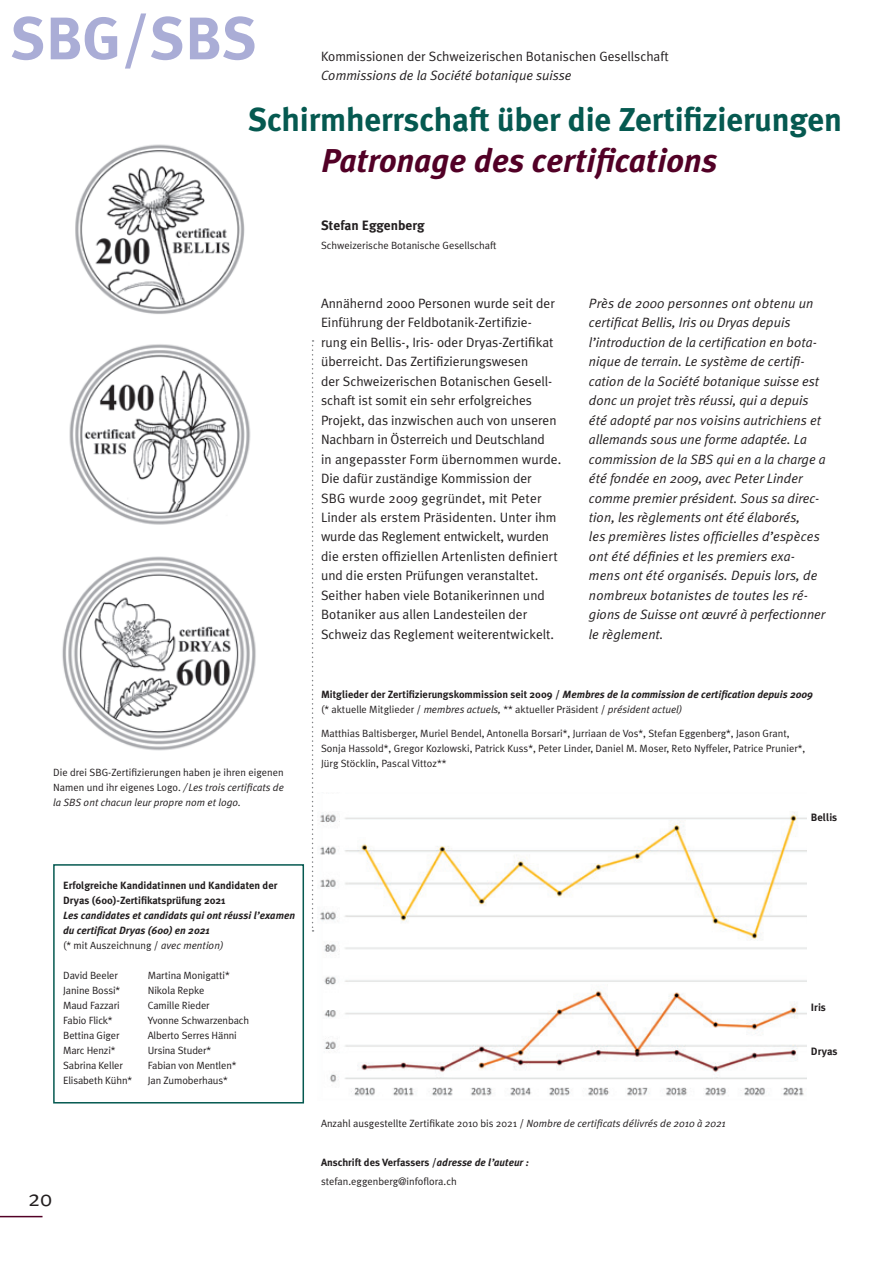
<style>
.page{position:relative;width:893px;height:1263px;background:#fff}
.page>*{position:absolute;margin:0;border:0;box-sizing:border-box;transform-origin:0 0}
.t1{font:700 60px "Meta Plus";color:#aaadd6}
.t2{font:700 33px "Meta Plus";letter-spacing:-.005em;color:#055950}
.t3{font:italic 700 33px "Meta Plus";color:#520026}
.t4{font:22.5px "Meta Plus Normal";color:#231f20}
.t5{font:13.5px/19.5px "Meta Plus Normal";color:#231f20}
.t6{font:italic 13.5px/19.5px "Meta Plus Normal";color:#231f20}
.t7{font:700 13.5px "Meta Plus";color:#231f20}
.t8{font:700 10.65px "Meta Plus";color:#231f20}
.t9{font:10.5px/15px "Meta Plus Normal";color:#231f20}
.t10{font:700 10.5px/15px "Meta Plus";color:#231f20}
.t11{font:italic 700 10.5px/15px "Meta Plus";color:#231f20}
.s1{font-style:italic}
</style>
<div class="page">
<img style="left:75px;top:144px;width:170px;height:170px">
<img style="left:69px;top:344px;width:182px;height:181px">
<img style="left:62px;top:556px;width:194px;height:195px">
<hr style="left:0;top:1216px;width:43px;height:1px;background:#520026">
<svg style="left:312px;top:340px;width:2px;height:591px"></svg>
<img style="left:320px;top:812px;width:487px;height:284px">
<div style="left:53px;top:864px;width:251px;height:239px;border:2px solid #055950"></div>
<h1 class="t1" style="left:11px;top:4px;width:248px">SBG/SBS</h1>
<p class="t5" style="left:321px;top:46px;width:349px">Kommissionen der Schweizerischen Botanischen Gesellschaft</p>
<p class="t6" style="left:321px;top:66px;width:252px">Commissions de la Société botanique suisse</p>
<h2 class="t2" style="left:248px;top:101px;width:595px">Schirmherrschaft über die Zertifizierungen</h2>
<h2 class="t3" style="left:321px;top:141px;width:398px">Patronage des certifications</h2>
<p class="t9" style="left:53px;top:764px;width:232px;text-align:justify">Die drei SBG-Zertifizierungen haben je ihren eigenen Namen und ihr eigenes Logo. <span class="s1">/ Les trois certificats de la SBS ont chacun leur propre nom et logo.</span></p>
<p class="t10" style="left:63px;top:878px;width:216px">Erfolgreiche Kandidatinnen und Kandidaten der<br>Dryas (600)-Zertifikatsprüfung 2021</p>
<p class="t11" style="left:63px;top:908px;width:233px">Les candidates et candidats qui ont réussi l’examen du certificat Dryas (600) en 2021</p>
<p class="t9" style="left:63px;top:937px;width:162px">(* mit Auszeichnung / <span class="s1">avec mention)</span></p>
<p class="t9" style="left:63px;top:967px;width:71px">David Beeler<br>Janine Bossi*<br>Maud Fazzari<br>Fabio Flick*<br>Bettina Giger<br>Marc Henzi*<br>Sabrina Keller<br>Elisabeth Kühn*</p>
<p class="t9" style="left:148px;top:968px;width:103px">Martina Monigatti*<br>Nikola Repke<br>Camille Rieder<br>Yvonne Schwarzenbach<br>Alberto Serres Hänni<br>Ursina Studer*<br>Fabian von Mentlen*<br>Jan Zumoberhaus*</p>
<h3 class="t4" style="left:28px;top:1185px;width:26px">20</h3>
<p class="t7" style="left:321px;top:217px;width:105px">Stefan Eggenberg</p>
<p class="t9" style="left:321px;top:238px;width:177px">Schweizerische Botanische Gesellschaft</p>
<p class="t5" style="left:321px;top:293px;width:242px">Annähernd 2000 Personen wurde seit der Einführung der Feldbotanik-Zertifizie-<br>rung ein Bellis-, Iris- oder Dryas-Zertifikat überreicht. Das Zertifizierungswesen<br>der Schweizerischen Botanischen Gesell&shy;schaft ist somit ein sehr erfolgreiches Projekt, das inzwischen auch von unseren Nachbarn in Österreich und Deutschland<br>in angepasster Form übernommen wurde.<br>Die dafür zuständige Kommission der<br>SBG wurde 2009 gegründet, mit Peter Linder als erstem Präsidenten. Unter ihm wurde das Reglement entwickelt, wurden die ersten offiziellen Artenlisten definiert und die ersten Prüfungen veranstaltet.<br>Seither haben viele Botanikerinnen und Botaniker aus allen Landesteilen der Schweiz das Reglement weiterentwickelt.</p>
<p class="t6" style="left:589px;top:293px;width:238px">Près de 2000 personnes ont obtenu un certificat Bellis, Iris ou Dryas depuis l’introduction de la certification en bota&shy;nique de terrain. Le système de certifi&shy;cation de la Société botanique suisse est donc un projet très réussi, qui a depuis été adopté par nos voisins autrichiens et allemands sous une forme adaptée. La commission de la SBS qui en a la charge a été fondée en 2009, avec Peter Linder comme premier président. Sous sa direc&shy;tion, les règlements ont été élaborés,<br>les premières listes officielles d’espèces ont été définies et les premiers exa&shy;mens ont été organisés. Depuis lors, de nombreux botanistes de toutes les ré&shy;gions de Suisse ont œuvré à perfectionner le règlement.</p>
<p class="t10" style="left:321px;top:686px;width:494px">Mitglieder der Zertifizierungskommission seit 2009 / <span class="s1">Membres de la commission de certification depuis 2009</span></p>
<p class="t9" style="left:321px;top:701px;width:363px">(* aktuelle Mitglieder / <span class="s1">membres actuels,</span> ** aktueller Präsident / <span class="s1">président actuel)</span></p>
<p class="t9" style="left:321px;top:725px;width:486px">Matthias Baltisberger, Muriel Bendel, Antonella Borsari*, Jurriaan de Vos*, Stefan Eggenberg*, Jason Grant,<br>Sonja Hassold*, Gregor Kozlowski, Patrick Kuss*, Peter Linder, Daniel M. Moser, Reto Nyffeler, Patrice Prunier*,<br>Jürg Stöcklin, Pascal Vittoz**</p>
<p class="t8" style="left:811px;top:811px;width:28px">Bellis</p>
<p class="t9" style="left:321px;top:1115px;width:406px">Anzahl ausgestellte Zertifikate 2010 bis 2021 / <span class="s1">Nombre de certificats délivrés de 2010 à 2021</span></p>
<p class="t10" style="left:321px;top:1154px;width:209px">Anschrift des Verfassers /<span class="s1">adresse de l’auteur :</span></p>
<p class="t9" style="left:321px;top:1174px;width:137px">stefan.eggenberg@infoflora.ch</p>
<p class="t8" style="left:811px;top:1001px;width:17px">Iris</p>
<p class="t8" style="left:811px;top:1045px;width:28px">Dryas</p>
</div>
